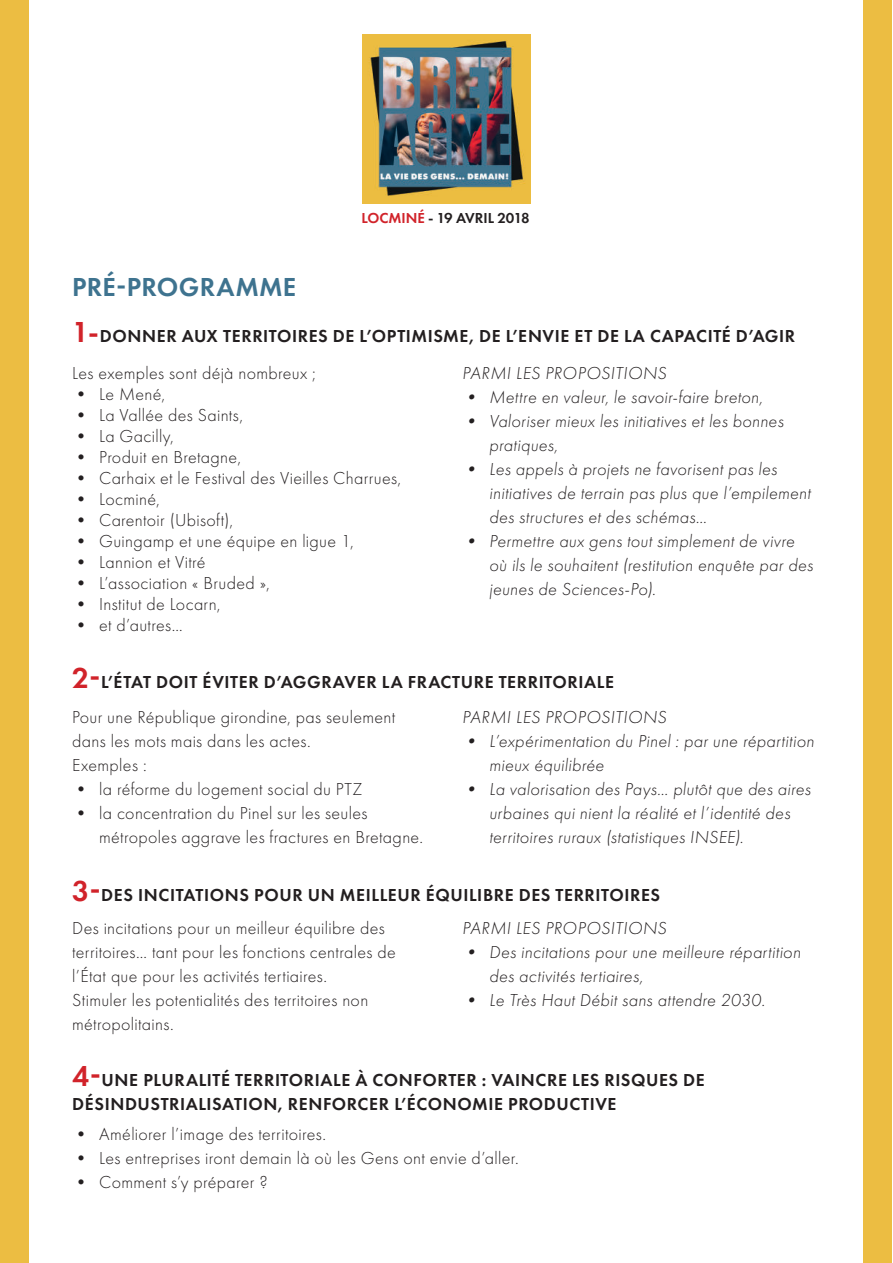
<style>
.page{position:relative;width:893px;height:1263px;background:#fff}
.page>*{position:absolute;margin:0;border:0;box-sizing:border-box;transform-origin:0 0}
.t1{font:600 27px "Futura PT";letter-spacing:.01em;color:#3e738f}
.t2{font:300 18px/24px "Futura PT";letter-spacing:.02em;color:#231f20}
.t3{font:italic 300 18px/24px "Futura PT";letter-spacing:.015em;color:#231f20}
.t4{font:600 18px/33px "Futura PT";letter-spacing:.03em;color:#231f20}
.t5{font:600 15px "Futura PT";color:#231f20}
.s1{color:#d1232a}
.s2{font-size:30px;color:#d1232a}
.s3{font-weight:300}
</style>
<div class="page">
<div style="left:863px;top:0;width:29px;height:1263px;background:#ecbd42"></div>
<img style="left:363px;top:34px;width:167px;height:169px">
<div style="left:0;top:0;width:28px;height:1263px;background:#ecbd42"></div>
<h1 class="t1" style="left:72px;top:271px;width:225px">PRÉ-PROGRAMME</h1>
<p class="t5" style="left:361px;top:209px;width:170px"><span class="s1">LOCMINÉ</span> - 19 AVRIL 2018</p>
<p class="t4" style="left:72px;top:319px;width:724px"><span class="s2">1-</span>DONNER AUX TERRITOIRES DE L’OPTIMISME, DE L’ENVIE ET DE LA CAPACITÉ D’AGIR</p>
<p class="t2" style="left:72px;top:362px;width:245px">Les exemples sont déjà nombreux ;</p>
<p class="t2" style="left:72px;top:383px;width:95px">• Le Mené,</p>
<p class="t2" style="left:72px;top:404px;width:172px">• La Vallée des Saints,</p>
<p class="t2" style="left:72px;top:425px;width:103px">• La Gacilly,</p>
<p class="t2" style="left:72px;top:446px;width:170px">• Produit en Bretagne,</p>
<p class="t2" style="left:72px;top:467px;width:331px">• Carhaix et le Festival des Vieilles Charrues,</p>
<p class="t2" style="left:72px;top:488px;width:89px">• Locminé,</p>
<p class="t2" style="left:72px;top:509px;width:162px">• Carentoir (Ubisoft),</p>
<p class="t2" style="left:72px;top:530px;width:283px">• Guingamp et une équipe en ligue 1,</p>
<p class="t2" style="left:72px;top:551px;width:135px">• Lannion et Vitré</p>
<p class="t2" style="left:72px;top:572px;width:199px">• L’association « Bruded »,</p>
<p class="t2" style="left:72px;top:593px;width:150px">• Institut de Locarn,</p>
<p class="t2" style="left:72px;top:614px;width:112px">• et d’autres…</p>
<p class="t3" style="left:462px;top:362px;width:206px">PARMI LES PROPOSITIONS</p>
<p class="t3" style="left:462px;top:386px;width:302px">• Mettre en valeur, le savoir-faire breton,</p>
<p class="t3" style="left:489px;top:410px;width:296px;text-indent:-27px">• Valoriser mieux les initiatives et les bonnes pratiques,</p>
<p class="t3" style="left:489px;top:458px;width:323px;text-indent:-27px">• Les appels à projets ne favorisent pas les initiatives de terrain pas plus que l’empilement des structures et des schémas…</p>
<p class="t3" style="left:489px;top:530px;width:325px;text-indent:-27px">• Permettre aux gens tout simplement de vivre où ils le souhaitent (restitution enquête par des jeunes de Sciences-Po).</p>
<p class="t4" style="left:72px;top:666px;width:543px"><span class="s2">2-</span>L’ÉTAT DOIT ÉVITER D’AGGRAVER LA FRACTURE TERRITORIALE</p>
<p class="t2" style="left:72px;top:705px;width:325px">Pour une République girondine, pas seulement dans les mots mais dans les actes.<br>Exemples :</p>
<p class="t2" style="left:72px;top:777px;width:292px">• la réforme du logement social du PTZ</p>
<p class="t2" style="left:99px;top:801px;width:325px;text-indent:-27px">• la concentration du Pinel sur les seules métropoles aggrave les fractures en Bretagne.</p>
<p class="t3" style="left:462px;top:706px;width:206px">PARMI LES PROPOSITIONS</p>
<p class="t3" style="left:489px;top:730px;width:326px;text-indent:-27px">• L’expérimentation du Pinel : par une répartition mieux équilibrée</p>
<p class="t3" style="left:489px;top:778px;width:323px;text-indent:-27px">• La valorisation des Pays… plutôt que des aires urbaines qui nient la réalité et l’identité des territoires ruraux (statistiques INSEE).</p>
<p class="t4" style="left:72px;top:879px;width:589px"><span class="s2">3-</span>DES INCITATIONS POUR UN MEILLEUR ÉQUILIBRE DES TERRITOIRES<br><span class="s3">Des incitations pour un meilleur équilibre des</span></p>
<p class="t2" style="left:72px;top:941px;width:325px">territoires… tant pour les fonctions centrales de l’État que pour les activités tertiaires.<br>Stimuler les potentialités des territoires non métropolitains.</p>
<p class="t3" style="left:462px;top:918px;width:206px">PARMI LES PROPOSITIONS</p>
<p class="t3" style="left:489px;top:942px;width:313px;text-indent:-27px">• Des incitations pour une meilleure répartition des activités tertiaires,</p>
<p class="t3" style="left:462px;top:990px;width:304px">• Le Très Haut Débit sans attendre 2030.</p>
<p class="t4" style="left:72px;top:1067px;width:634px;line-height:24px"><span class="s2">4-</span>UNE PLURALITÉ TERRITORIALE À CONFORTER : VAINCRE LES RISQUES DE<br>DÉSINDUSTRIALISATION, RENFORCER L’ÉCONOMIE PRODUCTIVE</p>
<p class="t2" style="left:72px;top:1122px;width:255px">• Améliorer l’image des territoires.</p>
<p class="t2" style="left:72px;top:1146px;width:448px">• Les entreprises iront demain là où les Gens ont envie d’aller.</p>
<p class="t2" style="left:72px;top:1170px;width:197px">• Comment s’y préparer ?</p>
</div>
